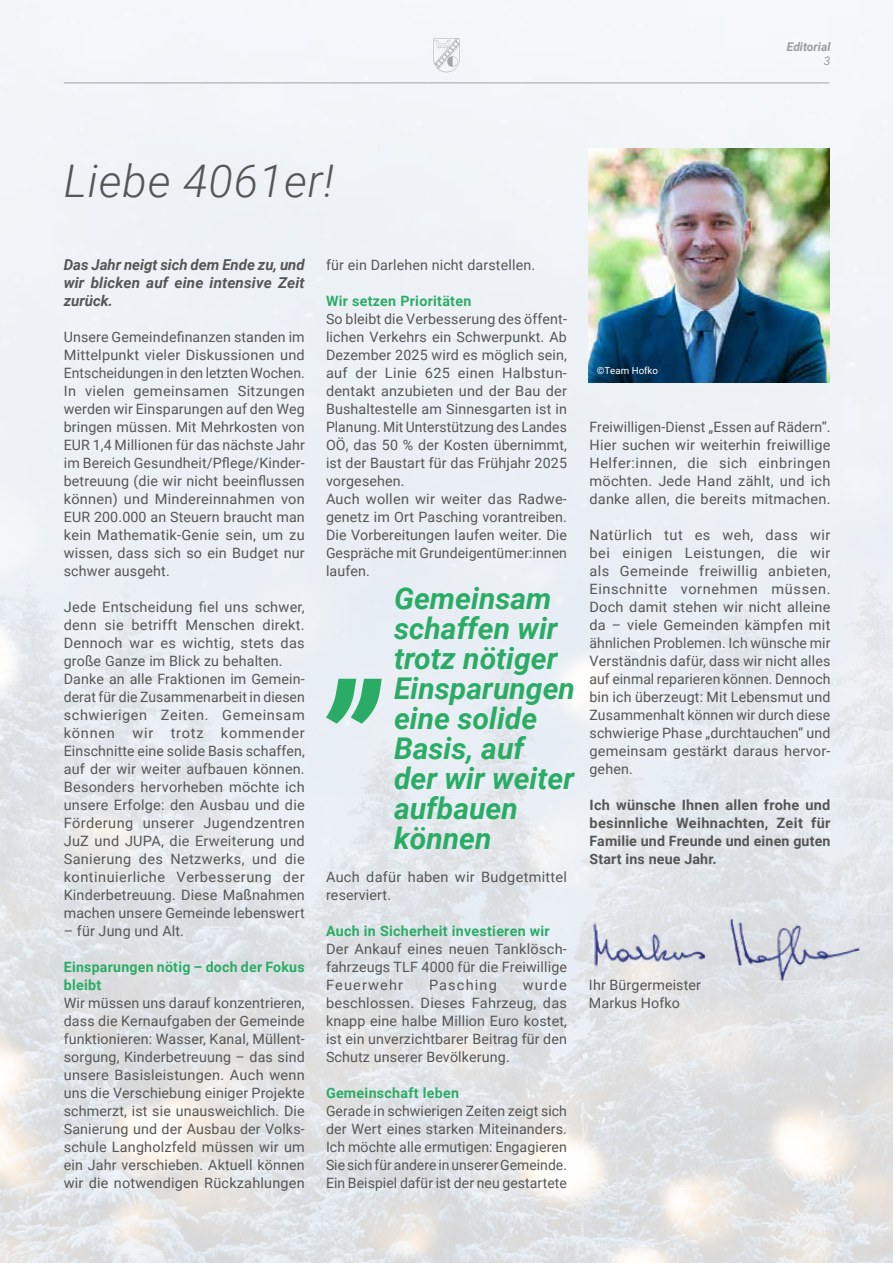
<style>
.page{position:relative;width:893px;height:1263px;background:#fff}
.page>*{position:absolute;margin:0;border:0;box-sizing:border-box;transform-origin:0 0}
.t1{font:italic 700 156.6px "Roboto";color:#2bac66}
.t2{font:italic 300 45px "Roboto";letter-spacing:.02em;color:#565656}
.t3{font:italic 700 30px/30px "Roboto";color:#2bac66}
.t4{font:italic 700 15px/18px "Roboto";letter-spacing:.005em;color:#565656;text-align:justify}
.t5{font:14.25px/18px "Roboto";letter-spacing:.01em;color:#565656;text-align:justify}
.t6{font:700 14.25px/18px "Roboto";letter-spacing:.01em;color:#565656;text-align:justify}
.t7{font:700 14.25px/18px "Roboto";letter-spacing:.02em;color:#2bac66}
.t8{font:14.25px "Roboto";letter-spacing:.08em;color:#565656}
.t9{font:italic 700 12px "Roboto";color:#9c9d9d}
.t10{font:italic 12px "Roboto";color:#9c9d9d}
.t11{font:9.75px "Roboto";color:#fff}
</style>
<div class="page">
<img style="left:0;top:0;width:893px;height:1263px">
<img style="left:588px;top:148px;width:241px;height:234px">
<img style="left:589px;top:904px;width:303px;height:81px">
<p class="t9" style="left:787px;top:38px;width:45px">Editorial</p>
<p class="t10" style="left:824px;top:53px;width:8px">3</p>
<h2 class="t2" style="left:64px;top:149px;width:272px">Liebe 4061er!</h2>
<p class="t4" style="left:64px;top:255px;width:242px">Das Jahr neigt sich dem Ende zu, und wir blicken auf eine intensive Zeit zurück.</p>
<p class="t5" style="left:64px;top:327px;width:243px">Unsere Gemeindefinanzen standen im Mittelpunkt vieler Diskussionen und Entscheidungen in den letzten Wochen.<br>In vielen gemeinsamen Sitzungen werden wir Einsparungen auf den Weg bringen müssen. Mit Mehrkosten von EUR 1,4 Millionen für das nächste Jahr im Bereich Gesundheit/Pflege/Kinder&shy;betreuung (die wir nicht beeinflussen können) und Mindereinnahmen von EUR 200.000 an Steuern braucht man kein Mathematik-Genie sein, um zu wissen, dass sich so ein Budget nur schwer ausgeht.</p>
<p class="t5" style="left:64px;top:597px;width:243px;text-align:left">Jede Entscheidung fiel uns schwer, denn sie betrifft Menschen direkt.<br>Dennoch war es wichtig, stets das große Ganze im Blick zu behalten.<br>Danke an alle Fraktionen im Gemein&shy;derat für die Zusammenarbeit in diesen schwierigen Zeiten. Gemeinsam können wir trotz kommender Einschnitte eine solide Basis schaffen, auf der wir weiter aufbauen können.<br>Besonders hervorheben möchte ich unsere Erfolge: den Ausbau und die Förderung unserer Jugendzentren JuZ und JUPA, die Erweiterung und Sanierung des Netzwerks, und die kontinuierliche Verbesserung der Kinderbetreuung. Diese Maßnahmen machen unsere Gemeinde lebenswert</p>
<p class="t5" style="left:64px;top:921px;width:122px">– für Jung und Alt.</p>
<p class="t7" style="left:64px;top:957px;width:242px">Einsparungen nötig – doch der Fokus bleibt</p>
<p class="t5" style="left:64px;top:993px;width:243px">Wir müssen uns darauf konzentrieren, dass die Kernaufgaben der Gemeinde funktionieren: Wasser, Kanal, Müllent&shy;sorgung, Kinderbetreuung – das sind unsere Basisleistungen. Auch wenn uns die Verschiebung einiger Projekte schmerzt, ist sie unausweichlich. Die Sanierung und der Ausbau der Volks&shy;schule Langholzfeld müssen wir um ein Jahr verschieben. Aktuell können wir die notwendigen Rückzahlungen</p>
<p class="t5" style="left:326px;top:255px;width:211px">für ein Darlehen nicht darstellen.</p>
<p class="t7" style="left:326px;top:291px;width:147px">Wir setzen Prioritäten</p>
<p class="t5" style="left:326px;top:309px;width:243px;text-align:left">So bleibt die Verbesserung des öffent&shy;lichen Verkehrs ein Schwerpunkt. Ab Dezember 2025 wird es möglich sein, auf der Linie 625 einen Halbstun&shy;dentakt anzubieten und der Bau der Bushaltestelle am Sinnesgarten ist in Planung. Mit Unterstützung des Landes OÖ, das 50 % der Kosten übernimmt, ist der Baustart für das Frühjahr 2025 vorgesehen.<br>Auch wollen wir weiter das Radwe&shy;genetz im Ort Pasching vorantreiben.<br>Die Vorbereitungen laufen weiter. Die Gespräche mit Grundeigentümer:innen laufen.</p>
<h1 class="t1" style="left:332px;top:533px;width:64px">„</h1>
<h3 class="t3" style="left:394px;top:582px;width:182px">Gemeinsam schaffen wir trotz nötiger<br>Einsparungen eine solide<br>Basis, auf<br>der wir weiter aufbauen können</h3>
<p class="t5" style="left:326px;top:867px;width:242px">Auch dafür haben wir Budgetmittel reserviert.</p>
<p class="t7" style="left:326px;top:921px;width:225px">Auch in Sicherheit investieren wir</p>
<p class="t5" style="left:326px;top:939px;width:242px">Der Ankauf eines neuen Tanklösch&shy;fahrzeugs TLF 4000 für die Freiwillige Feuerwehr</p>
<p class="t5" style="left:326px;top:975px;width:243px;text-indent:197px">wurde beschlossen. Dieses Fahrzeug, das knapp eine halbe Million Euro kostet, ist ein unverzichtbarer Beitrag für den Schutz unserer Bevölkerung.</p>
<p class="t7" style="left:326px;top:1083px;width:135px">Gemeinschaft leben</p>
<p class="t5" style="left:326px;top:1101px;width:243px">Gerade in schwierigen Zeiten zeigt sich der Wert eines starken Miteinanders.<br>Ich möchte alle ermutigen: Engagieren Sie sich für andere in unserer Gemeinde.<br>Ein Beispiel dafür ist der neu gestartete</p>
<p class="t8" style="left:429px;top:975px;width:69px">Pasching</p>
<p class="t11" style="left:597px;top:363px;width:63px">©Team Hofko</p>
<p class="t5" style="left:589px;top:417px;width:242px">Freiwilligen-Dienst „Essen auf Rädern“.<br>Hier suchen wir weiterhin freiwillige Helfer:innen, die sich einbringen möchten. Jede Hand zählt, und ich danke allen, die bereits mitmachen.</p>
<p class="t5" style="left:589px;top:525px;width:243px">Natürlich tut es weh, dass wir bei einigen Leistungen, die wir als Gemeinde freiwillig anbieten, Einschnitte vornehmen müssen.<br>Doch damit stehen wir nicht alleine da – viele Gemeinden kämpfen mit ähnlichen Problemen. Ich wünsche mir Verständnis dafür, dass wir nicht alles auf einmal reparieren können. Dennoch bin ich überzeugt: Mit Lebensmut und Zusammenhalt können wir durch diese schwierige Phase „durchtauchen“ und gemeinsam gestärkt daraus hervor&shy;gehen.</p>
<p class="t6" style="left:589px;top:795px;width:243px">Ich wünsche Ihnen allen frohe und besinnliche Weihnachten, Zeit für Familie und Freunde und einen guten Start ins neue Jahr.</p>
<p class="t5" style="left:589px;top:975px;width:114px">Ihr Bürgermeister<br>Markus Hofko</p>
</div>
